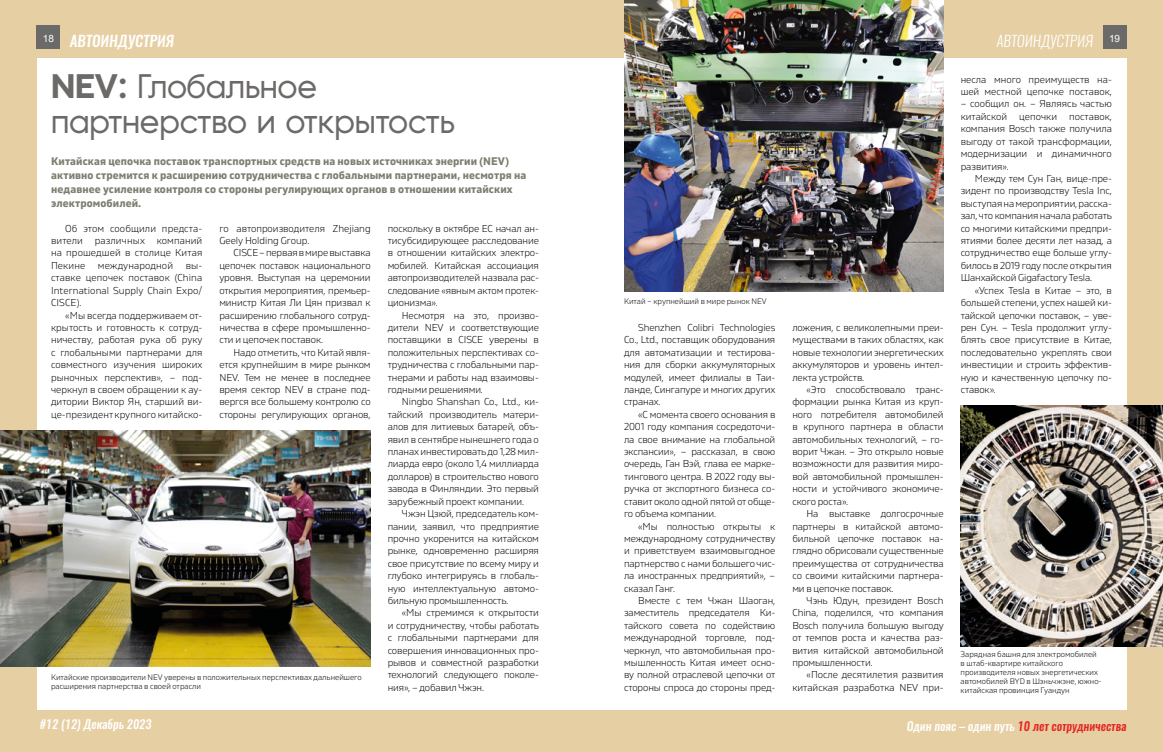
<style>
.page{position:relative;width:1163px;height:752px;background:#fff}
.page>*{position:absolute;margin:0;border:0;box-sizing:border-box;transform-origin:0 0}
.t1{font:500 34px/35px "Kontora";color:#6c6a68}
.t2{font:italic 500 15px "Oswald";color:#fff}
.t3{font:italic 300 15px "Oswald";color:#fff}
.t4{font:italic 500 12px "Oswald";color:#e52321}
.t5{font:italic 500 12px "Oswald";color:#fff}
.t6{font:700 11px/14px "Gilam";letter-spacing:.005em;color:#7e7f71}
.t7{font:300 10px/12.4px "Gilam";letter-spacing:-.01em;color:#000;text-align:justify}
.t8{font:300 10px "Gilam";letter-spacing:.01em;color:#000}
.t9{font:10px "Arial";color:#fff}
.t10{font:300 8px/9px "Gilam";color:#000}
.s1{font-weight:900}
.s2{color:#fff}
</style>
<div class="page">
<div style="left:0;top:0;width:1162px;height:751px;background:#e6cfa3"></div>
<div style="left:1102px;top:26px;width:23px;height:23px;background:#6c6a68"></div>
<div style="left:37px;top:26px;width:23px;height:23px;background:#6c6a68"></div>
<div style="left:37px;top:58px;width:1088px;height:651px;background:#fff"></div>
<img style="left:0;top:430px;width:370px;height:235px">
<img style="left:624px;top:0;width:319px;height:291px">
<img style="left:960px;top:405px;width:202px;height:240px">
<h2 class="t2" style="left:70px;top:30px;width:106px">АВТОИНДУСТРИЯ</h2>
<h2 class="t3" style="left:996px;top:30px;width:98px">АВТОИНДУСТРИЯ</h2>
<p class="t9" style="left:43px;top:31px;width:13px">18</p>
<p class="t9" style="left:1108px;top:31px;width:13px">19</p>
<h1 class="t1" style="left:51px;top:68px;width:405px"><span class="s1">NEV:</span> Глобальное партнерство и открытость</h1>
<p class="t6" style="left:51px;top:153px;width:476px">Китайская цепочка поставок транспортных средств на новых источниках энергии (NEV) активно стремится к расширению сотрудничества с глобальными партнерами, несмотря на недавнее усиление контроля со стороны регулирующих органов в отношении китайских электромобилей.</p>
<p class="t7" style="left:51px;top:221px;width:153px;text-indent:14px">Об этом сообщили предста&shy;вители различных компаний на прошедшей в столице Китая Пекине</p>
<p class="t8" style="left:98px;top:258px;width:77px">международной</p>
<p class="t7" style="left:51px;top:258px;width:153px;text-indent:135px">вы&shy;ставке цепочек поставок (China International Supply Chain Expo/ CISCE).</p>
<p class="t7" style="left:51px;top:308px;width:153px;text-indent:14px">«Мы всегда поддерживаем от&shy;крытость и готовность к сотруд&shy;ничеству, работая рука об руку с глобальными партнерами для совместного изучения широких рыночных перспектив», – под&shy;черкнул в своем обращении к ау&shy;дитории Виктор Ян, старший ви&shy;це-президент крупного китайско-</p>
<p class="t7" style="left:219px;top:221px;width:153px">го автопроизводителя Zhejiang<br>Geely Holding Group.</p>
<p class="t7" style="left:219px;top:246px;width:153px;text-indent:14px">CISCE – первая в мире выставка цепочек поставок национального уровня. Выступая на церемонии открытия мероприятия, премьер&shy;министр Китая Ли Цян призвал к расширению глобального сотруд&shy;ничества в сфере промышленно&shy;сти и цепочек поставок.</p>
<p class="t7" style="left:219px;top:345px;width:153px;text-indent:14px">Надо отметить, что Китай явля&shy;ется крупнейшим в мире рынком NEV. Тем не менее в последнее время сектор NEV в стране под&shy;вергся все большему контролю со стороны регулирующих органов,</p>
<p class="t10" style="left:51px;top:672px;width:312px">Китайские производители NEV уверены в положительных перспективах дальнейшего расширения партнерства в своей отрасли</p>
<p class="t5" style="left:40px;top:715px;width:113px">#12 (12) Декабрь 2023</p>
<p class="t7" style="left:387px;top:221px;width:153px">поскольку в октябре ЕС начал ан&shy;тисубсидирующее расследование в отношении китайских электро&shy;мобилей. Китайская ассоциация автопроизводителей назвала рас&shy;следование «явным актом протек&shy;ционизма».</p>
<p class="t7" style="left:387px;top:308px;width:153px;text-indent:14px">Несмотря на это, произво&shy;дители NEV и соответствующие поставщики в CISCE уверены в положительных перспективах со&shy;трудничества с глобальными пар&shy;тнерами и работы над взаимовы&shy;годными решениями.</p>
<p class="t7" style="left:387px;top:395px;width:153px;text-indent:14px">Ningbo Shanshan Co., Ltd., ки&shy;тайский производитель матери&shy;алов для литиевых батарей, объ&shy;явил в сентябре нынешнего года о планах инвестировать до 1,28 мил&shy;лиарда евро (около 1,4 миллиарда долларов) в строительство нового завода в Финляндии. Это первый зарубежный проект компании.</p>
<p class="t7" style="left:387px;top:506px;width:153px;text-indent:14px">Чжэн Цзюй, председатель ком&shy;пании, заявил, что предприятие прочно укоренится на китайском рынке, одновременно расширяя свое присутствие по всему миру и глубоко интегрируясь в глобаль&shy;ную интеллектуальную автомо&shy;бильную промышленность.</p>
<p class="t7" style="left:387px;top:606px;width:153px;text-indent:14px">«Мы стремимся к открытости и сотрудничеству, чтобы работать с глобальными партнерами для совершения инновационных про&shy;рывов и совместной разработки технологий следующего поколе&shy;ния», – добавил Чжэн.</p>
<p class="t10" style="left:624px;top:296px;width:144px">Китай – крупнейший в мире рынок NEV</p>
<p class="t7" style="left:624px;top:320px;width:153px;text-indent:14px">Shenzhen Colibri Technologies Co., Ltd., поставщик оборудования для автоматизации и тестирова&shy;ния для сборки аккумуляторных модулей, имеет филиалы в Таи&shy;ланде, Сингапуре и многих других странах.</p>
<p class="t7" style="left:624px;top:407px;width:153px;text-indent:14px">«С момента своего основания в 2001 году компания сосредоточи&shy;ла свое внимание на глобальной экспансии», – рассказал, в свою очередь, Ган Вэй, глава ее марке&shy;тингового центра. В 2022 году вы&shy;ручка от экспортного бизнеса со&shy;ставит около одной пятой от обще&shy;го объема компании.</p>
<p class="t7" style="left:624px;top:519px;width:153px;text-indent:14px">«Мы полностью открыты к международному сотрудничеству и приветствуем взаимовыгодное партнерство с нами большего чис&shy;ла иностранных предприятий», – сказал Ганг.</p>
<p class="t7" style="left:624px;top:593px;width:153px;text-indent:14px">Вместе с тем Чжан Шаоган, заместитель председателя Ки&shy;тайского совета по содействию международной торговле, под&shy;черкнул, что автомобильная про&shy;мышленность Китая имеет осно&shy;ву полной отраслевой цепочки от стороны спроса до стороны пред-</p>
<p class="t7" style="left:792px;top:320px;width:153px">ложения, с великолепными преи&shy;муществами в таких областях, как новые технологии энергетических аккумуляторов и уровень интел&shy;лекта устройств.</p>
<p class="t7" style="left:792px;top:382px;width:153px;text-indent:14px">«Это способствовало транс&shy;формации рынка Китая из круп&shy;ного потребителя автомобилей в крупного партнера в области автомобильных технологий, – го&shy;ворит Чжан. – Это открыло новые возможности для развития миро&shy;вой автомобильной промышлен&shy;ности и устойчивого экономиче&shy;ского роста».</p>
<p class="t7" style="left:792px;top:506px;width:153px;text-indent:14px">На выставке долгосрочные партнеры в китайской автомо&shy;бильной цепочке поставок на&shy;глядно обрисовали существенные преимущества от сотрудничества со своими китайскими партнера&shy;ми в цепочке поставок.</p>
<p class="t7" style="left:792px;top:593px;width:153px;text-indent:14px">Чэнь Юдун, президент Bosch China, поделился, что компания Bosch получила большую выгоду от темпов роста и качества раз&shy;вития китайской автомобильной промышленности.</p>
<p class="t7" style="left:792px;top:668px;width:153px;text-align:right">«После десятилетия развития китайская разработка NEV при-</p>
<p class="t7" style="left:960px;top:72px;width:153px">несла много преимуществ на&shy;шей местной цепочке поставок,</p>
<p class="t7" style="left:960px;top:97px;width:153px">– сообщил он. – Являясь частью китайской цепочки поставок, компания Bosch также получила выгоду от такой трансформации, модернизации и динамичного развития».</p>
<p class="t7" style="left:960px;top:172px;width:153px;text-indent:14px">Между тем Сун Ган, вице-пре&shy;зидент по производству Tesla Inc, выступая на мероприятии, расска&shy;зал, что компания начала работать со многими китайскими предпри&shy;ятиями более десяти лет назад, а сотрудничество еще больше углу&shy;билось в 2019 году после открытия Шанхайской Gigafactory Tesla.</p>
<p class="t7" style="left:960px;top:283px;width:153px;text-indent:14px">«Успех Tesla в Китае – это, в большей степени, успех нашей ки&shy;тайской цепочки поставок, – уве&shy;рен Сун. – Tesla продолжит углу&shy;блять свое присутствие в Китае, последовательно укреплять свои инвестиции и строить эффектив&shy;ную и качественную цепочку по&shy;ставок».</p>
<p class="t10" style="left:960px;top:648px;width:143px">Зарядная башня для электромобилей в штаб-квартире китайского производителя новых энергетических автомобилей BYD в Шэньчжэне, южно&shy;китайская провинция Гуандун</p>
<p class="t4" style="left:906px;top:717px;width:221px"><span class="s2">Один пояс – один путь</span> 10 лет сотрудничества</p>
</div>
